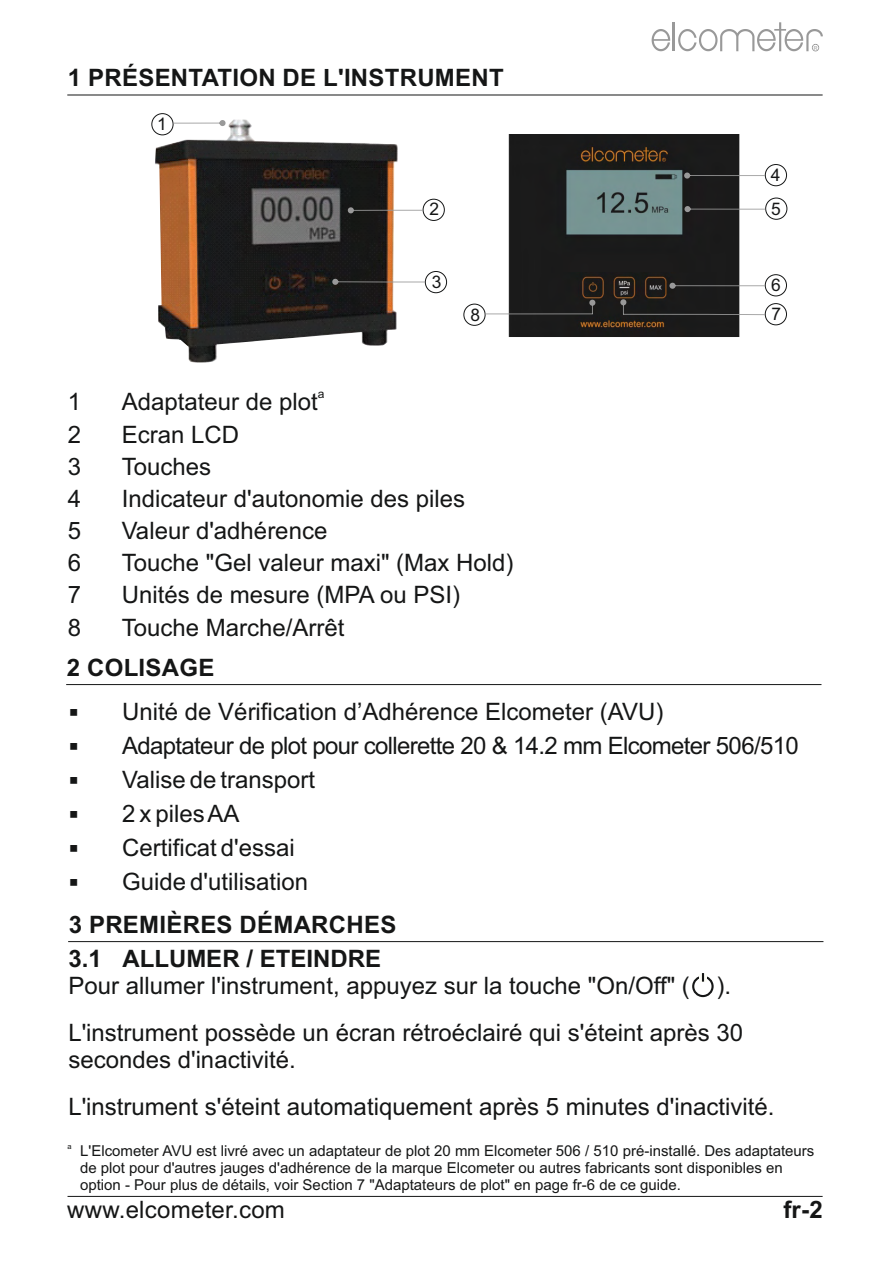
<style>
.page{position:relative;width:893px;height:1263px;background:#fff}
.page>*{position:absolute;margin:0;border:0;box-sizing:border-box;transform-origin:0 0}
.t1{font:24px/34px "Arial";color:#151616}
.t2{font:700 24px/34px "Arial";letter-spacing:.01em;color:#151616}
.t3{font:17.4px/33.5px "Arial";color:#151616}
.t4{font:15px/16.8px "Arial";color:#151616}
.t5{font:12px "Arial";color:#151616}
.t6{font:7.5px "Arial";color:#151616}
.t7{font:5.4px "Arial";color:#999;scale:.96 1}
</style>
<div class="page">
<hr style="left:67px;top:95px;width:756px;height:1px;background:#151616">
<hr style="left:68px;top:1196px;width:755px;height:1px;background:#151616">
<hr style="left:673px;top:22px;width:2px;height:29px;background:#999">
<svg style="left:652px;top:29px;width:18px;height:22px"></svg>
<svg style="left:678px;top:22px;width:145px;height:29px"></svg>
<img style="left:155px;top:119px;width:243px;height:243px">
<div style="left:423px;top:199px;width:22px;height:22px;border:1px solid #151616;border-radius:50%"></div>
<svg style="left:348px;top:207px;width:75px;height:6px"></svg>
<div style="left:425px;top:271px;width:22px;height:22px;border:1px solid #151616;border-radius:50%"></div>
<svg style="left:332px;top:279px;width:93px;height:6px"></svg>
<img style="left:508px;top:134px;width:231px;height:203px">
<div style="left:765px;top:164px;width:22px;height:22px;border:1px solid #151616;border-radius:50%"></div>
<svg style="left:684px;top:173px;width:81px;height:6px"></svg>
<div style="left:765px;top:198px;width:22px;height:22px;border:1px solid #151616;border-radius:50%"></div>
<svg style="left:684px;top:206px;width:81px;height:6px"></svg>
<div style="left:765px;top:274px;width:22px;height:22px;border:1px solid #151616;border-radius:50%"></div>
<svg style="left:669px;top:283px;width:96px;height:6px"></svg>
<div style="left:765px;top:303px;width:22px;height:22px;border:1px solid #151616;border-radius:50%"></div>
<svg style="left:620px;top:299px;width:145px;height:16px"></svg>
<div style="left:463px;top:304px;width:23px;height:22px;border:1px solid #151616;border-radius:50%"></div>
<svg style="left:485px;top:300px;width:110px;height:14px"></svg>
<div style="left:151px;top:113px;width:23px;height:22px;border:1px solid #151616;border-radius:50%"></div>
<svg style="left:173px;top:120px;width:53px;height:6px"></svg>
<hr style="left:66px;top:684px;width:755px;height:1px;background:#151616">
<hr style="left:68px;top:941px;width:755px;height:1px;background:#151616">
<div style="left:692px;top:976px;width:22px;height:21px;border:2px solid #151616;border-radius:50%"></div>
<svg style="left:700px;top:974px;width:7px;height:8px"></svg>
<svg style="left:702px;top:973px;width:2px;height:9px"></svg>
<p class="t2" style="left:68px;top:63px;width:437px">1 PRÉSENTATION DE L'INSTRUMENT</p>
<p class="t3" style="left:157px;top:109px;width:11px">1</p>
<p class="t3" style="left:429px;top:194px;width:11px">2</p>
<p class="t3" style="left:432px;top:267px;width:11px">3</p>
<p class="t3" style="left:771px;top:160px;width:12px">4<br>5</p>
<p class="t3" style="left:771px;top:270px;width:11px">6</p>
<p class="t3" style="left:470px;top:300px;width:11px">8</p>
<p class="t3" style="left:771px;top:299px;width:11px">7</p>
<p class="t7" style="left:814px;top:46px;width:5px">R</p>
<p class="t5" style="left:318px;top:390px;width:8px">a</p>
<p class="t1" style="left:68px;top:387px;width:15px">1</p>
<p class="t1" style="left:122px;top:387px;width:198px">Adaptateur de plot</p>
<p class="t1" style="left:68px;top:419px;width:15px">2</p>
<p class="t1" style="left:122px;top:419px;width:119px">Ecran LCD</p>
<p class="t1" style="left:68px;top:451px;width:15px">3</p>
<p class="t1" style="left:122px;top:451px;width:91px">Touches</p>
<p class="t1" style="left:68px;top:484px;width:15px">4</p>
<p class="t1" style="left:122px;top:484px;width:345px">Indicateur d'autonomie des piles</p>
<p class="t1" style="left:68px;top:516px;width:15px">5</p>
<p class="t1" style="left:122px;top:516px;width:207px">Valeur d'adhérence</p>
<p class="t1" style="left:68px;top:548px;width:15px">6</p>
<p class="t1" style="left:122px;top:548px;width:393px">Touche "Gel valeur maxi" (Max Hold)</p>
<p class="t1" style="left:68px;top:580px;width:15px">7</p>
<p class="t1" style="left:122px;top:580px;width:340px">Unités de mesure (MPA ou PSI)</p>
<p class="t1" style="left:68px;top:612px;width:15px">8</p>
<p class="t1" style="left:122px;top:612px;width:224px">Touche Marche/Arrêt</p>
<p class="t2" style="left:67px;top:653px;width:149px">2 COLISAGE</p>
<p class="t1" style="left:122px;top:697px;width:678px">Unité de Vérification d’Adhérence Elcometer (AVU)<br>Adaptateur de plot pour collerette 20 &amp; 14.2 mm Elcometer 506/510<br>Valise de transport<br>2 x piles AA<br>Certificat d'essai<br>Guide d'utilisation</p>
<p class="t2" style="left:68px;top:910px;width:330px">3 PREMIÈRES DÉMARCHES<br>3.1 ALLUMER / ETEINDRE</p>
<p class="t1" style="left:68px;top:964px;width:676px;line-height:47px">Pour allumer l'instrument, appuyez sur la touche "On/Off" ( ).<br>L'instrument possède un écran rétroéclairé qui s'éteint après 30</p>
<p class="t1" style="left:68px;top:1038px;width:708px;line-height:47px">secondes d'inactivité.<br>L'instrument s'éteint automatiquement après 5 minutes d'inactivité.</p>
<p class="t6" style="left:68px;top:1143px;width:6px">a</p>
<p class="t4" style="left:80px;top:1144px;width:736px">L'Elcometer AVU est livré avec un adaptateur de plot 20 mm Elcometer 506 / 510 pré-installé. Des adaptateurs de plot pour d'autres jauges d'adhérence de la marque Elcometer ou autres fabricants sont disponibles en option - Pour plus de détails, voir Section 7 "Adaptateurs de plot" en page fr-6 de ce guide.</p>
<p class="t1" style="left:67px;top:1195px;width:219px">www.elcometer.com</p>
<p class="t2" style="left:783px;top:1194px;width:41px">fr-2</p>
</div>
